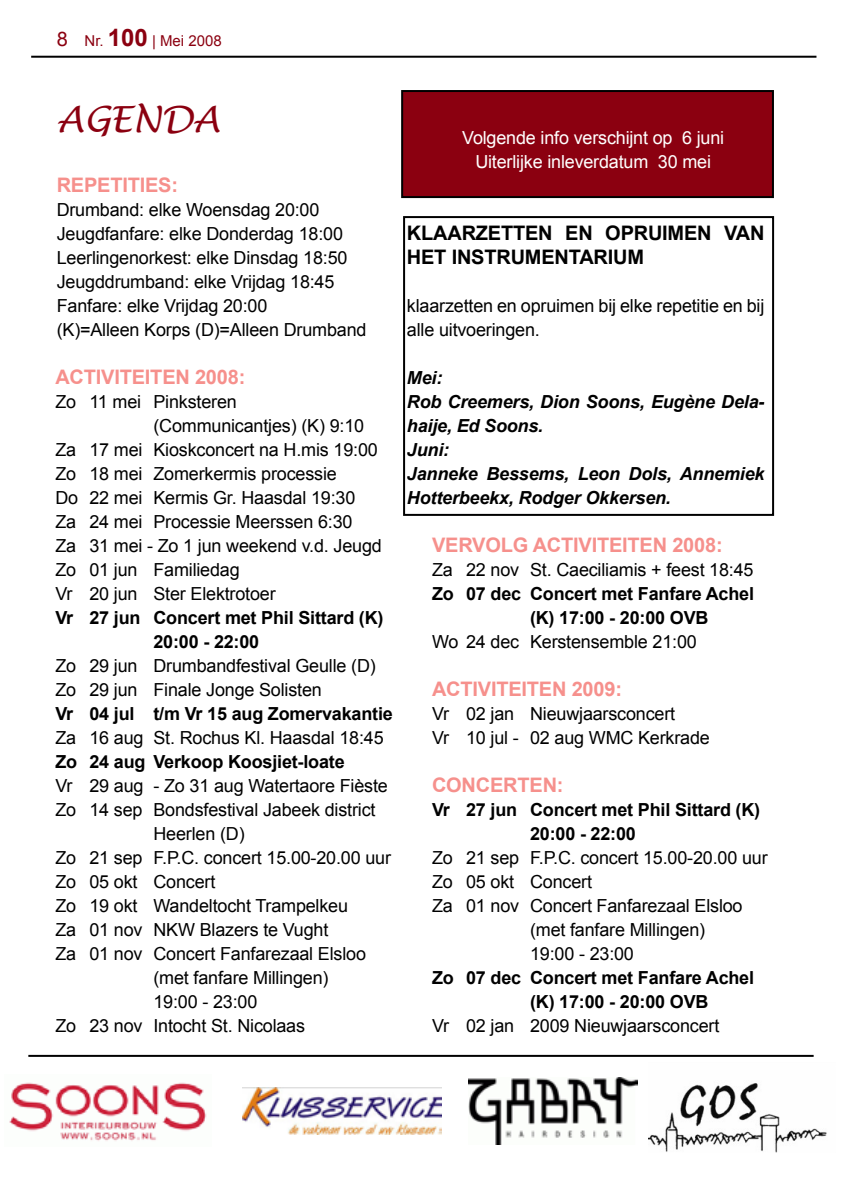
<style>
.page{position:relative;width:842px;height:1191px;background:#fff}
.page>*{position:absolute;margin:0;border:0;box-sizing:border-box;transform-origin:0 0}
.t1{font:italic 36px "Lucida Handwriting";color:#8b0010}
.t2{font:700 20px "Arial";letter-spacing:-.01em;color:#f6908c}
.t3{font:700 20px/24px "Arial";letter-spacing:-.01em;color:#000}
.t4{font:18px/24px "Arial";letter-spacing:-.01em;color:#000}
.t5{font:700 18px/24px "Arial";letter-spacing:-.01em;color:#000}
.t6{font:italic 700 18px/24px "Arial";letter-spacing:-.01em;color:#000}
.t7{font:18px/24px "Arial";letter-spacing:-.01em;color:#fff;text-align:center}
.t8{font:15px "Arial";color:#8b0010}
.s1{font-weight:700;font-size:24px}
</style>
<div class="page">
<hr style="left:31px;top:56px;width:785px;height:2px;background:#000">
<hr style="left:28px;top:1054px;width:786px;height:2px;background:#000">
<div style="left:402px;top:91px;width:371px;height:106px;background:#8b0010"></div>
<div style="left:401px;top:90px;width:373px;height:108px;border:2px solid #000"></div>
<img style="left:468px;top:1077px;width:169px;height:67px">
<img style="left:9px;top:1082px;width:198px;height:59px">
<img style="left:242px;top:1087px;width:199px;height:47px">
<img style="left:648px;top:1083px;width:179px;height:69px">
<div style="left:403px;top:216px;width:371px;height:300px;border:2px solid #000"></div>
<p class="t8" style="left:84px;top:31px;width:139px">Nr. <span class="s1">100</span> | Mei 2008</p>
<h1 class="t1" style="left:57px;top:97px;width:165px">AGENDA</h1>
<p class="t2" style="left:57px;top:172px;width:52px">REPETITIE</p>
<p class="t2" style="left:158px;top:172px;width:21px">S:</p>
<p class="t4" style="left:57px;top:198px;width:311px">Drumband: elke Woensdag 20:00<br>Jeugdfanfare: elke Donderdag 1 8:00<br>Leerlingenorkest: elke Dinsdag 1 8:50<br>Jeugddrumband: elke Vrijdag 1 8:45<br>Fanfare: elke Vrijdag 20:00<br>(K)=Alleen Korps (D)=Alleen Drumband</p>
<p class="t2" style="left:55px;top:364px;width:71px">ACTIVITEITEN</p>
<p class="t2" style="left:195px;top:364px;width:52px">2008:</p>
<p class="t4" style="left:55px;top:390px;width:32px">Zo 11</p>
<p class="t4" style="left:113px;top:390px;width:126px">mei Pinksteren</p>
<p class="t4" style="left:153px;top:414px;width:212px">(Communicantjes) (K) 9:1 0</p>
<p class="t4" style="left:55px;top:438px;width:324px">Za 1 7 mei Kioskconcert na H.mis 1 9:00</p>
<p class="t4" style="left:55px;top:462px;width:283px">Zo 1 8 mei Zomerkermis processie</p>
<p class="t4" style="left:55px;top:486px;width:301px">Do 22 mei Kermis Gr. Haasdal 1 9:30</p>
<p class="t4" style="left:55px;top:510px;width:299px">Za 24 mei Processie Meerssen 6:30</p>
<p class="t4" style="left:55px;top:534px;width:35px">Za 31</p>
<p class="t4" style="left:55px;top:534px;width:328px;text-indent:58px">mei - Zo 1 jun weekend v.d. Jeugd<br>Zo 01 jun Familiedag<br>Vr 20 jun Ster Elektrotoer</p>
<p class="t5" style="left:153px;top:606px;width:232px;text-indent:-98px">Vr 27 jun Concert met Phil Sittard (K)<br>20:00 - 22:00</p>
<p class="t4" style="left:55px;top:654px;width:322px">Zo 29 jun Drumbandfestival Geulle (D)<br>Zo 29 jun Finale Jonge Solisten</p>
<p class="t5" style="left:55px;top:702px;width:339px">Vr 04 jul t/m Vr 15 aug Zomervakantie</p>
<p class="t4" style="left:55px;top:726px;width:330px">Za 1 6 aug St. Rochus Kl. Haasdal 1 8:45</p>
<p class="t5" style="left:55px;top:750px;width:291px">Zo 24 aug Verkoop Koosjiet-loate</p>
<p class="t4" style="left:55px;top:774px;width:334px">Vr 29 aug - Zo 31 aug Watertaore Fièste</p>
<p class="t4" style="left:55px;top:798px;width:322px">Zo 1 4 sep Bondsfestival Jabeek district</p>
<p class="t4" style="left:153px;top:822px;width:93px">Heerlen (D)</p>
<p class="t4" style="left:55px;top:846px;width:337px">Zo 21 sep F.P.C. concert 1 5.00-20.00 uur</p>
<p class="t4" style="left:55px;top:870px;width:161px">Zo 05 okt Concert</p>
<p class="t4" style="left:55px;top:894px;width:294px">Zo 1 9 okt Wandeltocht Trampelkeu</p>
<p class="t4" style="left:55px;top:918px;width:274px">Za 01 nov NKW Blazers te Vught</p>
<p class="t4" style="left:55px;top:942px;width:312px">Za 01 nov Concert Fanfarezaal Elsloo</p>
<p class="t4" style="left:153px;top:966px;width:177px">(met fanfare Millingen)</p>
<p class="t4" style="left:55px;top:990px;width:36px">1</p>
<p class="t4" style="left:55px;top:990px;width:251px;text-indent:108px">9:00 - 23:00<br>Zo 23 nov Intocht St. Nicolaas</p>
<p class="t7" style="left:462px;top:126px;width:264px">Volgende info verschijnt op 6 juni<br>Uiterlijke inleverdatum 30 mei</p>
<p class="t3" style="left:407px;top:222px;width:359px">Klaarzetten en opruimen van het instrumentarium</p>
<p class="t4" style="left:407px;top:294px;width:359px">klaarzetten en opruimen bij elke repetitie en bij alle uitvoeringen.</p>
<p class="t6" style="left:407px;top:366px;width:359px">Mei:<br>Rob Creemers, Dion Soons, Eugène Dela&shy;haije, Ed Soons.<br>Juni:<br>Janneke Bessems, Leon Dols, Annemiek<br>Hotterbeekx, Rodger Okkersen.</p>
<p class="t2" style="left:432px;top:532px;width:68px">VERVOLG</p>
<p class="t2" style="left:533px;top:532px;width:71px">ACTIVITEITEN</p>
<p class="t2" style="left:672px;top:532px;width:52px">2008:</p>
<p class="t4" style="left:432px;top:558px;width:323px">Za 22 nov St. Caeciliamis + feest 1 8:45</p>
<p class="t5" style="left:530px;top:582px;width:226px;text-indent:-98px">Zo 07 dec Concert met Fanfare Achel (K) 17:00 - 20:00 OVB</p>
<p class="t4" style="left:432px;top:630px;width:266px">Wo 24 dec Kerstensemble 21 :00</p>
<p class="t2" style="left:432px;top:676px;width:71px">ACTIVITEITEN</p>
<p class="t2" style="left:572px;top:676px;width:52px">2009:</p>
<p class="t4" style="left:432px;top:702px;width:279px">Vr 02 jan Nieuwjaarsconcert<br>Vr 1 0 jul - 02 aug WMC Kerkrade</p>
<p class="t2" style="left:432px;top:772px;width:72px">CONCERTEN</p>
<p class="t2" style="left:557px;top:772px;width:8px">:</p>
<p class="t5" style="left:530px;top:798px;width:232px;text-indent:-98px">Vr 27 jun Concert met Phil Sittard (K)<br>20:00 - 22:00</p>
<p class="t4" style="left:432px;top:846px;width:337px">Zo 21 sep F.P.C. concert 1 5.00-20.00 uur</p>
<p class="t4" style="left:432px;top:870px;width:161px">Zo 05 okt Concert</p>
<p class="t4" style="left:432px;top:894px;width:312px">Za 01 nov Concert Fanfarezaal Elsloo</p>
<p class="t4" style="left:530px;top:918px;width:177px">(met fanfare Millingen)</p>
<p class="t4" style="left:432px;top:942px;width:36px">1</p>
<p class="t4" style="left:540px;top:942px;width:96px">9:00 - 23:00</p>
<p class="t5" style="left:530px;top:966px;width:226px;text-indent:-98px">Zo 07 dec Concert met Fanfare Achel (K) 17:00 - 20:00 OVB</p>
<p class="t4" style="left:432px;top:1014px;width:289px">Vr 02 jan 2009 Nieuwjaarsconcert</p>
</div>
